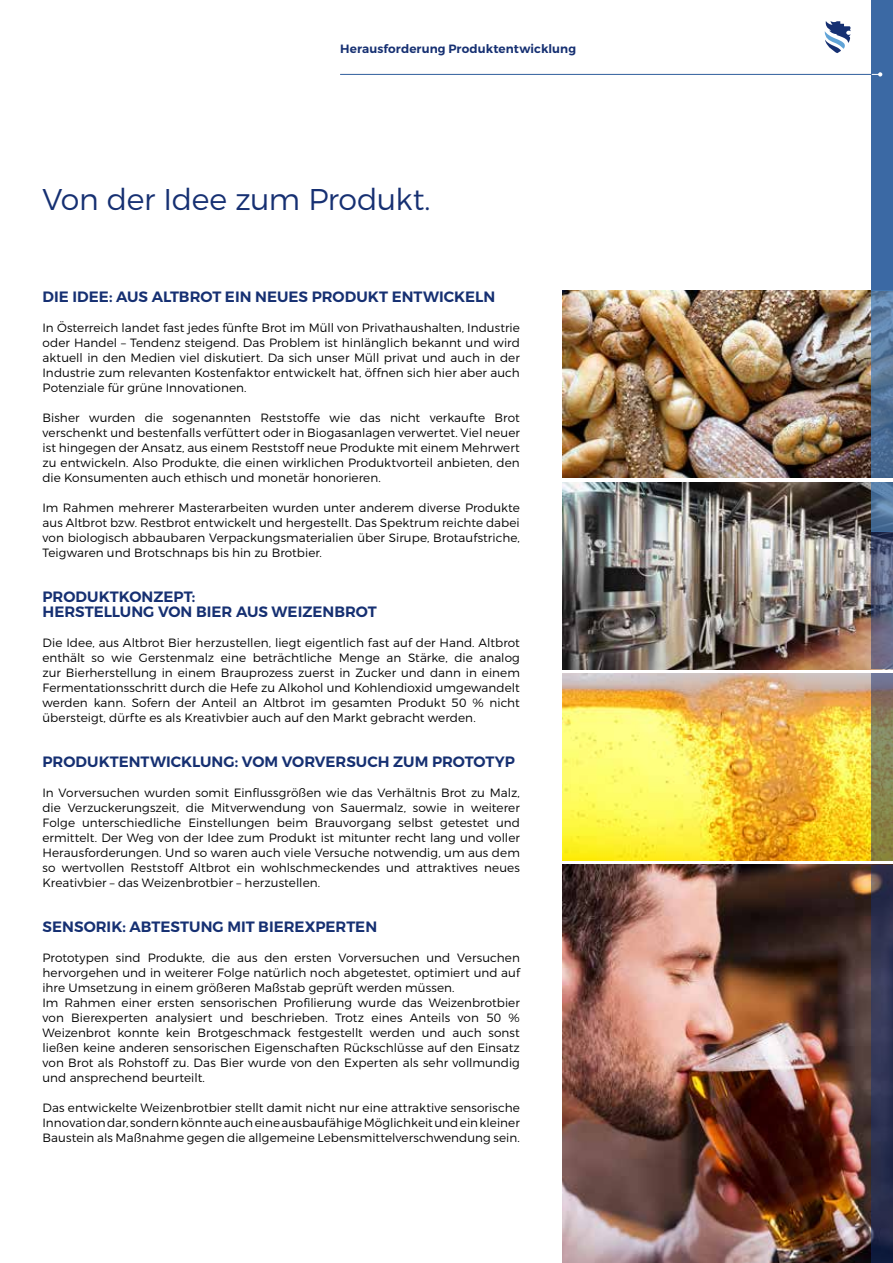
<style>
.page{position:relative;width:893px;height:1263px;background:#fff}
.page>*{position:absolute;margin:0;border:0;box-sizing:border-box;transform-origin:0 0}
.t1{font:300 30px "Montserrat";letter-spacing:-.015em;color:#163072}
.t2{font:600 15px/15px "Montserrat";color:#163072}
.t3{font:300 12px/15px "Montserrat";letter-spacing:.005em;color:#000;text-align:justify}
.t4{font:600 12px "Montserrat";letter-spacing:.01em;color:#163072}
</style>
<div class="page">
<img style="left:562px;top:291px;width:310px;height:187px">
<img style="left:562px;top:674px;width:310px;height:187px">
<img style="left:562px;top:865px;width:310px;height:398px">
<img style="left:562px;top:482px;width:310px;height:187px">
<div style="left:872px;top:0;width:21px;height:291px;background:#3b69a4"></div>
<hr style="left:340px;top:74px;width:532px;height:1px;background:#61a4d7">
<svg style="left:872px;top:72px;width:10px;height:5px"></svg>
<svg style="left:825px;top:21px;width:25px;height:32px"></svg>
<svg style="left:872px;top:531px;width:21px;height:138px;background:#5d6280"></svg>
<svg style="left:872px;top:674px;width:21px;height:187px;background:#837f57"></svg>
<svg style="left:872px;top:865px;width:21px;height:398px;background:#2d3150"></svg>
<svg style="left:872px;top:291px;width:21px;height:187px;background:#54759b"></svg>
<svg style="left:872px;top:482px;width:21px;height:49px"></svg>
<p class="t4" style="left:340px;top:41px;width:237px">Herausforderung Produktentwicklung</p>
<h1 class="t1" style="left:43px;top:181px;width:390px">Von der Idee zum Produkt.</h1>
<p class="t2" style="left:43px;top:289px;width:454px">DIE IDEE: AUS ALTBROT EIN NEUES PRODUKT ENTWICKELN</p>
<p class="t3" style="left:43px;top:320px;width:479px">In Österreich landet fast jedes fünfte Brot im Müll von Privathaushalten, Industrie oder Handel – Tendenz steigend. Das Problem ist hinlänglich bekannt und wird aktuell in den Medien viel diskutiert. Da sich unser Müll privat und auch in der Industrie zum relevanten Kostenfaktor entwickelt hat, öffnen sich hier aber auch Potenziale für grüne Innovationen.</p>
<p class="t3" style="left:43px;top:410px;width:479px">Bisher wurden die sogenannten Reststoffe wie das nicht verkaufte Brot verschenkt und bestenfalls verfüttert oder in Biogasanlagen verwertet. Viel neuer ist hingegen der Ansatz, aus einem Reststoff neue Produkte mit einem Mehrwert zu entwickeln. Also Produkte, die einen wirklichen Produktvorteil anbieten, den die Konsumenten auch ethisch und monetär honorieren.</p>
<p class="t3" style="left:43px;top:500px;width:479px">Im Rahmen mehrerer Masterarbeiten wurden unter anderem diverse Produkte aus Altbrot bzw. Restbrot entwickelt und hergestellt. Das Spektrum reichte dabei von biologisch abbaubaren Verpackungsmaterialien über Sirupe, Brotaufstriche, Teigwaren und Brotschnaps bis hin zu Brotbier.</p>
<p class="t2" style="left:43px;top:589px;width:336px">PRODUKTKONZEPT:<br>HERSTELLUNG VON BIER AUS WEIZENBROT</p>
<p class="t3" style="left:43px;top:635px;width:479px">Die Idee, aus Altbrot Bier herzustellen, liegt eigentlich fast auf der Hand. Altbrot enthält so wie Gerstenmalz eine beträchtliche Menge an Stärke, die analog zur Bierherstellung in einem Brauprozess zuerst in Zucker und dann in einem Fermentationsschritt durch die Hefe zu Alkohol und Kohlendioxid umgewandelt werden kann. Sofern der Anteil an Altbrot im gesamten Produkt 50 % nicht übersteigt, dürfte es als Kreativbier auch auf den Markt gebracht werden.</p>
<p class="t2" style="left:43px;top:754px;width:474px">PRODUKTENTWICKLUNG: VOM VORVERSUCH ZUM PROTOTYP</p>
<p class="t3" style="left:43px;top:785px;width:479px">In Vorversuchen wurden somit Einflussgrößen wie das Verhältnis Brot zu Malz, die Verzuckerungszeit, die Mitverwendung von Sauermalz, sowie in weiterer Folge unterschiedliche Einstellungen beim Brauvorgang selbst getestet und ermittelt. Der Weg von der Idee zum Produkt ist mitunter recht lang und voller Herausforderungen. Und so waren auch viele Versuche notwendig, um aus dem so wertvollen Reststoff Altbrot ein wohlschmeckendes und attraktives neues Kreativbier – das Weizenbrotbier – herzustellen.</p>
<p class="t2" style="left:43px;top:919px;width:336px">SENSORIK: ABTESTUNG MIT BIEREXPERTEN</p>
<p class="t3" style="left:43px;top:950px;width:479px;text-align:left">Prototypen sind Produkte, die aus den ersten Vorversuchen und Versuchen hervorgehen und in weiterer Folge natürlich noch abgetestet, optimiert und auf ihre Umsetzung in einem größeren Maßstab geprüft werden müssen.<br>Im Rahmen einer ersten sensorischen Profilierung wurde das Weizenbrotbier von Bierexperten analysiert und beschrieben. Trotz eines Anteils von 50 % Weizenbrot konnte kein Brotgeschmack festgestellt werden und auch sonst ließen keine anderen sensorischen Eigenschaften Rückschlüsse auf den Einsatz von Brot als Rohstoff zu. Das Bier wurde von den Experten als sehr vollmundig und ansprechend beurteilt.</p>
<p class="t3" style="left:43px;top:1100px;width:479px">Das entwickelte Weizenbrotbier stellt damit nicht nur eine attraktive sensorische Innovation dar, sondern könnte auch eine ausbaufähige Möglichkeit und ein kleiner Baustein als Maßnahme gegen die allgemeine Lebensmittelverschwendung sein.</p>
</div>
